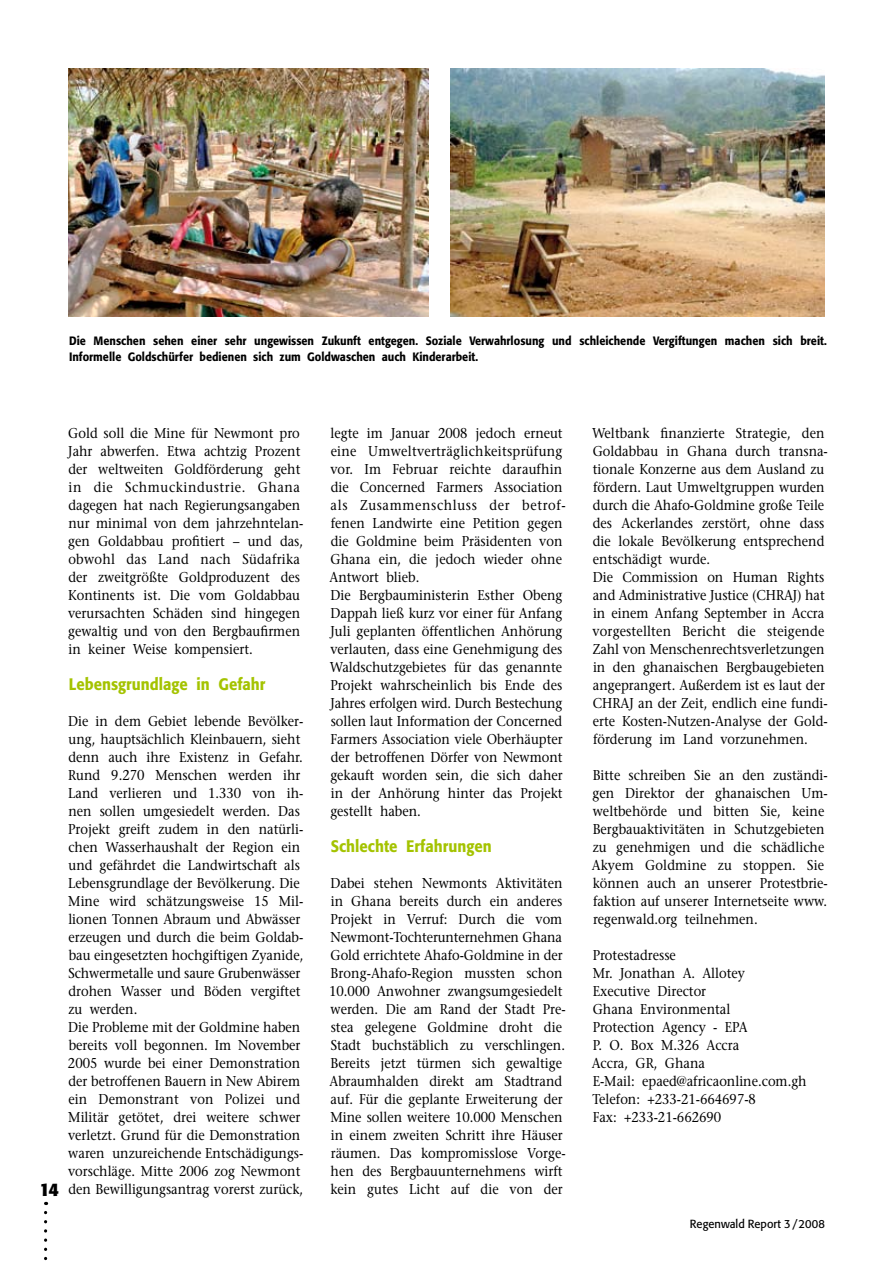
<style>
.page{position:relative;width:893px;height:1263px;background:#fff}
.page>*{position:absolute;margin:0;border:0;box-sizing:border-box;transform-origin:0 0}
.t1{font:700 18px "Formata";color:#000}
.t2{font:500 16.5px "Formata";color:#a4c300;scale:.9 1}
.t3{font:14.25px/18px "Stone Serif";color:#000;scale:.9 1}
.t4{font:500 12px/16.5px "Formata";color:#000;scale:.9 1}
.t5{font:11.7px "Formata";letter-spacing:.005em;color:#000;scale:.95 1}
</style>
<div class="page">
<svg style="left:44px;top:1212px;width:3px;height:49px"></svg>
<img style="left:68px;top:68px;width:360px;height:248px">
<img style="left:451px;top:68px;width:374px;height:248px">
<p class="t4" style="left:69px;top:332px;width:843px">Die Menschen sehen einer sehr ungewissen Zukunft entgegen. Soziale Verwahrlosung und schleichende Vergiftungen machen sich breit.<br>Informelle Goldschürfer bedienen sich zum Goldwaschen auch Kinderarbeit.</p>
<p class="t1" style="left:39px;top:1178px;width:20px">14</p>
<p class="t3" style="left:68px;top:424px;width:263px">Gold soll die Mine für Newmont pro Jahr abwerfen. Etwa achtzig Prozent der weltweiten Goldförderung geht in die Schmuckindustrie. Ghana dagegen hat nach Regierungsangaben nur minimal von dem jahrzehntelan&shy;gen Goldabbau profitiert – und das, obwohl das Land nach Südafrika der zweitgrößte Goldproduzent des Kontinents ist. Die vom Goldabbau verursachten Schäden sind hingegen gewaltig und von den Bergbaufirmen in keiner Weise kompensiert.</p>
<p class="t2" style="left:69px;top:674px;width:220px">Lebensgrundlage in Gefahr</p>
<p class="t3" style="left:68px;top:712px;width:263px">Die in dem Gebiet lebende Bevölker&shy;ung, hauptsächlich Kleinbauern, sieht denn auch ihre Existenz in Gefahr.<br>Rund 9.270 Menschen werden ihr Land verlieren und 1.330 von ih&shy;nen sollen umgesiedelt werden. Das Projekt greift zudem in den natürli&shy;chen Wasserhaushalt der Region ein und gefährdet die Landwirtschaft als Lebensgrundlage der Bevölkerung. Die Mine wird schätzungsweise 15 Mil&shy;lionen Tonnen Abraum und Abwässer erzeugen und durch die beim Goldab&shy;bau eingesetzten hochgiftigen Zyanide, Schwermetalle und saure Grubenwässer drohen Wasser und Böden vergiftet zu werden.<br>Die Probleme mit der Goldmine haben bereits voll begonnen. Im November 2005 wurde bei einer Demonstration der betroffenen Bauern in New Abirem ein Demonstrant von Polizei und Militär getötet, drei weitere schwer verletzt. Grund für die Demonstration waren unzureichende Entschädigungs&shy;vorschläge. Mitte 2006 zog Newmont den Bewilligungsantrag vorerst zurück,</p>
<p class="t3" style="left:330px;top:424px;width:264px">legte im Januar 2008 jedoch erneut eine Umweltverträglichkeitsprüfung vor. Im Februar reichte daraufhin die Concerned Farmers Association als Zusammenschluss der betrof&shy;fenen Landwirte eine Petition gegen die Goldmine beim Präsidenten von Ghana ein, die jedoch wieder ohne Antwort blieb.<br>Die Bergbauministerin Esther Obeng Dappah ließ kurz vor einer für Anfang Juli geplanten öffentlichen Anhörung verlauten, dass eine Genehmigung des Waldschutzgebietes für das genannte Projekt wahrscheinlich bis Ende des Jahres erfolgen wird. Durch Bestechung sollen laut Information der Concerned Farmers Association viele Oberhäupter der betroffenen Dörfer von Newmont gekauft worden sein, die sich daher in der Anhörung hinter das Projekt gestellt haben.</p>
<p class="t2" style="left:331px;top:836px;width:180px">Schlechte Erfahrungen</p>
<p class="t3" style="left:329px;top:874px;width:264px">Dabei stehen Newmonts Aktivitäten in Ghana bereits durch ein anderes Projekt in Verruf: Durch die vom Newmont-Tochterunternehmen Ghana Gold errichtete Ahafo-Goldmine in der Brong-Ahafo-Region mussten schon 10.000 Anwohner zwangsumgesiedelt werden. Die am Rand der Stadt Pre&shy;stea gelegene Goldmine droht die Stadt buchstäblich zu verschlingen.<br>Bereits jetzt türmen sich gewaltige Abraumhalden direkt am Stadtrand auf. Für die geplante Erweiterung der Mine sollen weitere 10.000 Menschen in einem zweiten Schritt ihre Häuser räumen. Das kompromisslose Vorge&shy;hen des Bergbauunternehmens wirft kein gutes Licht auf die von der</p>
<p class="t3" style="left:592px;top:424px;width:264px">Weltbank finanzierte Strategie, den Goldabbau in Ghana durch transna&shy;tionale Konzerne aus dem Ausland zu fördern. Laut Umweltgruppen wurden durch die Ahafo-Goldmine große Teile des Ackerlandes zerstört, ohne dass die lokale Bevölkerung entsprechend entschädigt wurde.<br>Die Commission on Human Rights and Administrative Justice (CHRAJ) hat in einem Anfang September in Accra vorgestellten Bericht die steigende Zahl von Menschenrechtsverletzungen in den ghanaischen Bergbaugebieten angeprangert. Außerdem ist es laut der CHRAJ an der Zeit, endlich eine fundi&shy;erte Kosten-Nutzen-Analyse der Gold&shy;förderung im Land vorzunehmen.</p>
<p class="t3" style="left:592px;top:766px;width:264px">Bitte schreiben Sie an den zuständi&shy;gen Direktor der ghanaischen Um&shy;weltbehörde und bitten Sie, keine Bergbauaktivitäten in Schutzgebieten zu genehmigen und die schädliche Akyem Goldmine zu stoppen. Sie können auch an unserer Protestbrie&shy;faktion auf unserer Internetseite www. regenwald.org teilnehmen.</p>
<p class="t3" style="left:592px;top:946px;width:240px">Protestadresse<br>Mr. Jonathan A. Allotey<br>Executive Director<br>Ghana Environmental<br>Protection Agency - EPA<br>P. O. Box M.326 Accra<br>Accra, GR, Ghana<br>E-Mail: epaed@africaonline.com.gh<br>Telefon: +233-21-664697-8<br>Fax: +233-21-662690</p>
<p class="t5" style="left:690px;top:1217px;width:144px">Regenwald Report 3 / 2008</p>
</div>
